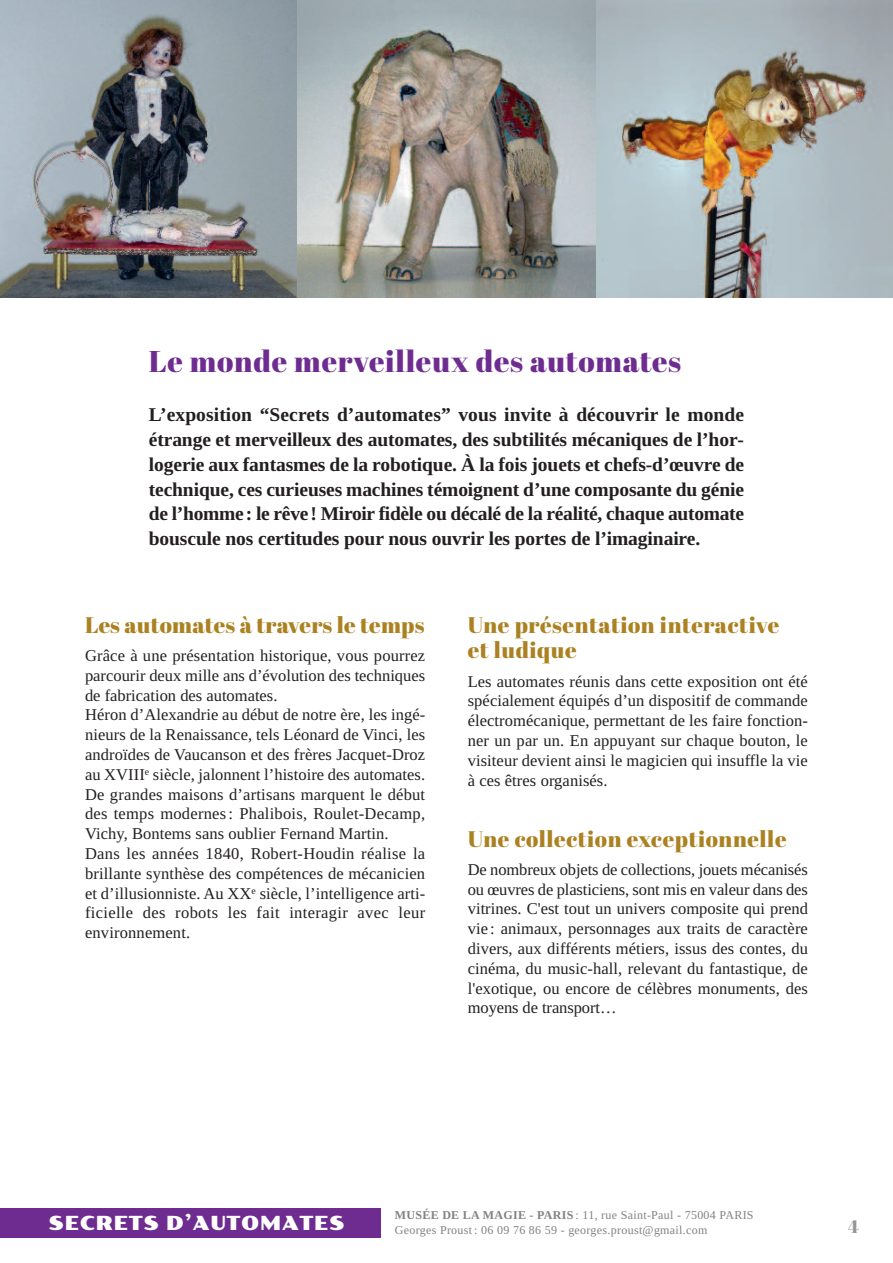
<style>
.page{position:relative;width:893px;height:1263px;background:#fff}
.page>*{position:absolute;margin:0;border:0;box-sizing:border-box;transform-origin:0 0}
.t1{font:30px "Abril Fatface";letter-spacing:.025em;color:#6e2c91}
.t2{font:22.5px/25.5px "Abril Fatface";letter-spacing:.025em;color:#ab8121}
.t3{font:700 19.5px/24.8px "Tinos";letter-spacing:-.005em;color:#231f20;text-align:justify}
.t4{font:19.5px "Poller One";letter-spacing:.025em;color:#fff}
.t5{font:18px "Abril Fatface";color:#939598}
.t6{font:16.5px/19.8px "Tinos";letter-spacing:.005em;color:#231f20;text-align:justify}
.t7{font:12px/14.4px "Tinos";letter-spacing:.025em;color:#808285}
.s1{font-weight:700}
</style>
<div class="page">
<img style="left:595px;top:0;width:298px;height:298px">
<img style="left:0;top:0;width:298px;height:298px">
<img style="left:298px;top:0;width:297px;height:298px">
<div style="left:0;top:1208px;width:381px;height:29px;background:#6e2c91"></div>
<h1 class="t1" style="left:149px;top:340px;width:534px">Le monde merveilleux des automates</h1>
<p class="t3" style="left:149px;top:402px;width:597px">L’exposition “Secrets d’automates” vous invite à découvrir le monde étrange et merveilleux des automates, des subtilités mécaniques de l’hor&shy;logerie aux fantasmes de la robotique. À la fois jouets et chefs-d’œuvre de technique, ces curieuses machines témoignent d’une composante du génie de l’homme: le rêve! Miroir fidèle ou décalé de la réalité, chaque automate bouscule nos certitudes pour nous ouvrir les portes de l’imaginaire.</p>
<h2 class="t2" style="left:85px;top:611px;width:341px">Les automates à travers le temps</h2>
<p class="t6" style="left:85px;top:645px;width:342px;text-align:left">Grâce à une présentation historique, vous pourrez parcourir deux mille ans d’évolution des techniques de fabrication des automates.<br>Héron d’Alexandrie au début de notre ère, les ingé&shy;nieurs de la Renaissance, tels Léonard de Vinci, les androïdes de Vaucanson et des frères Jacquet-Droz au XVIII<sup>e</sup> siècle, jalonnent l’histoire des automates.<br>De grandes maisons d’artisans marquent le début des temps modernes: Phalibois, Roulet-Decamp, Vichy, Bontems sans oublier Fernand Martin.<br>Dans les années 1840, Robert-Houdin réalise la brillante synthèse des compétences de mécanicien et d’illusionniste. Au XX<sup>e</sup> siècle, l’intelligence arti&shy;ficielle des robots les fait interagir avec leur environnement.</p>
<h2 class="t2" style="left:468px;top:611px;width:313px">Une présentation interactive et ludique</h2>
<p class="t6" style="left:468px;top:671px;width:342px">Les automates réunis dans cette exposition ont été spécialement équipés d’un dispositif de commande électromécanique, permettant de les faire fonction&shy;ner un par un. En appuyant sur chaque bouton, le visiteur devient ainsi le magicien qui insuffle la vie à ces êtres organisés.</p>
<h2 class="t2" style="left:468px;top:825px;width:320px">Une collection exceptionnelle</h2>
<p class="t6" style="left:468px;top:859px;width:342px">De nombreux objets de collections, jouets mécanisés ou œuvres de plasticiens, sont mis en valeur dans des vitrines. C'est tout un univers composite qui prend vie : animaux, personnages aux traits de caractère divers, aux différents métiers, issus des contes, du cinéma, du music-hall, relevant du fantastique, de l'exotique, ou encore de célèbres monuments, des moyens de transport…</p>
<p class="t4" style="left:49px;top:1211px;width:298px">SECRETS D’AUTOMATES</p>
<p class="t7" style="left:395px;top:1208px;width:360px"><span class="s1">MUSÉE DE LA MAGIE - PARIS</span> : 11, rue Saint-Paul - 75004 PARIS<br>Georges Proust : 06 09 76 86 59 - georges.proust@gmail.com</p>
<p class="t5" style="left:848px;top:1214px;width:12px">4</p>
</div>
